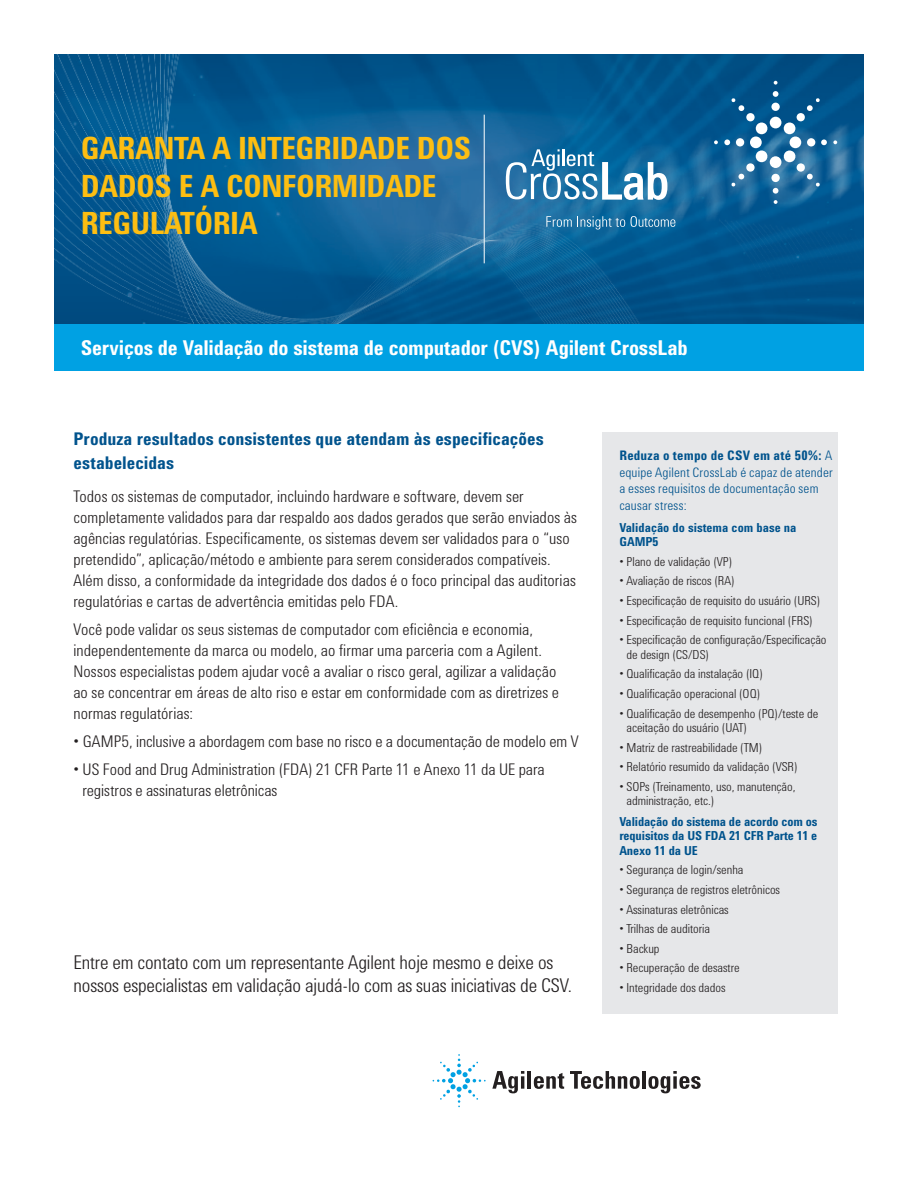
<style>
.page{position:relative;width:918px;height:1188px;background:#fff}
.page>*{position:absolute;margin:0;border:0;box-sizing:border-box;transform-origin:0 0}
.FLYER_HEADLINE_orang{font:700 31.5px/37.5px "Agilent Condensed CFF";letter-spacing:-.02em;color:#fdbe12}
.FLYER_PRIMARY_subhea{font:700 21px "Agilent Condensed CFF";letter-spacing:-.01em;color:#fff}
.FLYER_CTA_black_RIGH{font:300 19.5px/22.5px "Agilent Condensed CFF";letter-spacing:-.005em;color:#231f20}
.FLYER_PRIMARY_subhea-2{font:700 18px/24px "Agilent Condensed CFF";color:#00538d}
.FLYER_PRIMARY_bullet{font:300 16.5px/21px "Agilent Condensed CFF";letter-spacing:.005em;color:#231f20}
.FLYER_PRIMARY_subhea-3{font:300 13.5px/16.5px "Agilent Condensed CFF";letter-spacing:.02em;color:#00538d}
.FLYER_TABLE_text_bla{font:300 12.75px/14.2px "Agilent Condensed CFF";color:#231f20}
.FLYER_TABLE_text_bla-2{font:700 12.75px/14.2px "Agilent Condensed CFF";letter-spacing:-.01em;color:#00538d}
.s1{font-weight:700}
</style>
<div class="page">
<img style="left:54px;top:54px;width:217px;height:270px">
<img style="left:271px;top:54px;width:593px;height:270px">
<div style="left:54px;top:324px;width:810px;height:47px;background:#00a1e3"></div>
<svg style="left:492px;top:1071px;width:32px;height:22px"></svg>
<hr style="left:528px;top:1071px;width:3px;height:18px;background:#231f20">
<svg style="left:534px;top:1073px;width:30px;height:16px"></svg>
<svg style="left:570px;top:1071px;width:70px;height:18px"></svg>
<hr style="left:642px;top:1071px;width:4px;height:18px;background:#231f20">
<svg style="left:648px;top:1071px;width:53px;height:22px"></svg>
<svg style="left:433px;top:1054px;width:53px;height:53px"></svg>
<svg style="left:774px;top:81px;width:4px;height:4px"></svg>
<svg style="left:724px;top:91px;width:103px;height:31px;background:#186395"></svg>
<div style="left:602px;top:432px;width:235px;height:582px;background:#e6e7e9"></div>
<img style="left:365px;top:122px;width:499px;height:202px">
<svg style="left:506px;top:149px;width:161px;height:51px"></svg>
<svg style="left:546px;top:216px;width:79px;height:14px"></svg>
<svg style="left:631px;top:216px;width:44px;height:11px"></svg>
<hr style="left:484px;top:115px;width:1px;height:148px;background:#fff">
<p class="FLYER_HEADLINE_orang" style="left:81px;top:128px;width:392px">GARANTA A INTEGRIDADE DOS<br>DADOS E A CONFORMIDADE<br>REGULATÓRIA</p>
<p class="FLYER_PRIMARY_subhea" style="left:81px;top:332px;width:609px">Serviços de Validação do sistema de computador (CVS) Agilent CrossLab</p>
<p class="FLYER_PRIMARY_subhea-2" style="left:73px;top:426px;width:472px">Produza resultados consistentes que atendam às especificações estabelecidas</p>
<p class="FLYER_PRIMARY_bullet" style="left:73px;top:485px;width:505px">Todos os sistemas de computador, incluindo hardware e software, devem ser completamente validados para dar respaldo aos dados gerados que serão enviados às agências regulatórias. Especificamente, os sistemas devem ser validados para o “uso pretendido”, aplicação/método e ambiente para serem considerados compatíveis.<br>Além disso, a conformidade da integridade dos dados é o foco principal das auditorias regulatórias e cartas de advertência emitidas pelo FDA.</p>
<p class="FLYER_PRIMARY_bullet" style="left:73px;top:618px;width:487px">Você pode validar os seus sistemas de computador com eficiência e economia, independentemente da marca ou modelo, ao firmar uma parceria com a Agilent.<br>Nossos especialistas podem ajudar você a avaliar o risco geral, agilizar a validação ao se concentrar em áreas de alto riso e estar em conformidade com as diretrizes e normas regulatórias:</p>
<p class="FLYER_PRIMARY_bullet" style="left:73px;top:729px;width:507px">• GAMP5, inclusive a abordagem com base no risco e a documentação de modelo em V</p>
<p class="FLYER_PRIMARY_bullet" style="left:82px;top:757px;width:464px;text-indent:-9px">• US Food and Drug Administration (FDA) 21 CFR Parte 11 e Anexo 11 da UE para registros e assinaturas eletrônicas</p>
<p class="FLYER_CTA_black_RIGH" style="left:73px;top:950px;width:500px">Entre em contato com um representante Agilent hoje mesmo e deixe os nossos especialistas em validação ajudá-lo com as suas iniciativas de CSV.</p>
<p class="FLYER_PRIMARY_subhea-3" style="left:619px;top:446px;width:215px"><span class="s1">Reduza o tempo de CSV em até 50%:</span> A equipe Agilent CrossLab é capaz de atender a esses requisitos de documentação sem causar stress:</p>
<p class="FLYER_TABLE_text_bla-2" style="left:619px;top:520px;width:179px">Validação do sistema com base na<br>GAMP5</p>
<p class="FLYER_TABLE_text_bla" style="left:619px;top:553px;width:114px">• Plano de validação (VP)</p>
<p class="FLYER_TABLE_text_bla" style="left:619px;top:573px;width:117px">• Avaliação de riscos (RA)</p>
<p class="FLYER_TABLE_text_bla" style="left:619px;top:593px;width:202px">• Especificação de requisito do usuário (URS)</p>
<p class="FLYER_TABLE_text_bla" style="left:619px;top:612px;width:195px">• Especificação de requisito funcional (FRS)</p>
<p class="FLYER_TABLE_text_bla" style="left:627px;top:632px;width:202px;text-indent:-7px">• Especificação de configuração/Especificação de design (CS/DS)</p>
<p class="FLYER_TABLE_text_bla" style="left:619px;top:666px;width:145px">• Qualificação da instalação (IQ)</p>
<p class="FLYER_TABLE_text_bla" style="left:619px;top:685px;width:142px">• Qualificação operacional (OQ)</p>
<p class="FLYER_TABLE_text_bla" style="left:627px;top:705px;width:193px;text-indent:-7px">• Qualificação de desempenho (PQ)/teste de aceitação do usuário (UAT)</p>
<p class="FLYER_TABLE_text_bla" style="left:619px;top:739px;width:144px">• Matriz de rastreabilidade (TM)</p>
<p class="FLYER_TABLE_text_bla" style="left:619px;top:759px;width:180px">• Relatório resumido da validação (VSR)</p>
<p class="FLYER_TABLE_text_bla" style="left:627px;top:778px;width:170px;text-indent:-7px">• SOPs (Treinamento, uso, manutenção, administração, etc.)</p>
<p class="FLYER_TABLE_text_bla-2" style="left:619px;top:814px;width:200px;text-align:justify">Validação do sistema de acordo com os requisitos da US FDA 21 CFR Parte 11 e Anexo 11 da UE</p>
<p class="FLYER_TABLE_text_bla" style="left:619px;top:862px;width:126px">• Segurança de login/senha</p>
<p class="FLYER_TABLE_text_bla" style="left:619px;top:881px;width:162px">• Segurança de registros eletrônicos</p>
<p class="FLYER_TABLE_text_bla" style="left:619px;top:901px;width:111px">• Assinaturas eletrônicas</p>
<p class="FLYER_TABLE_text_bla" style="left:619px;top:921px;width:92px">• Trilhas de auditoria</p>
<p class="FLYER_TABLE_text_bla" style="left:619px;top:940px;width:42px">• Backup</p>
<p class="FLYER_TABLE_text_bla" style="left:619px;top:960px;width:122px">• Recuperação de desastre</p>
<p class="FLYER_TABLE_text_bla" style="left:619px;top:980px;width:108px">• Integridade dos dados</p>
</div>
